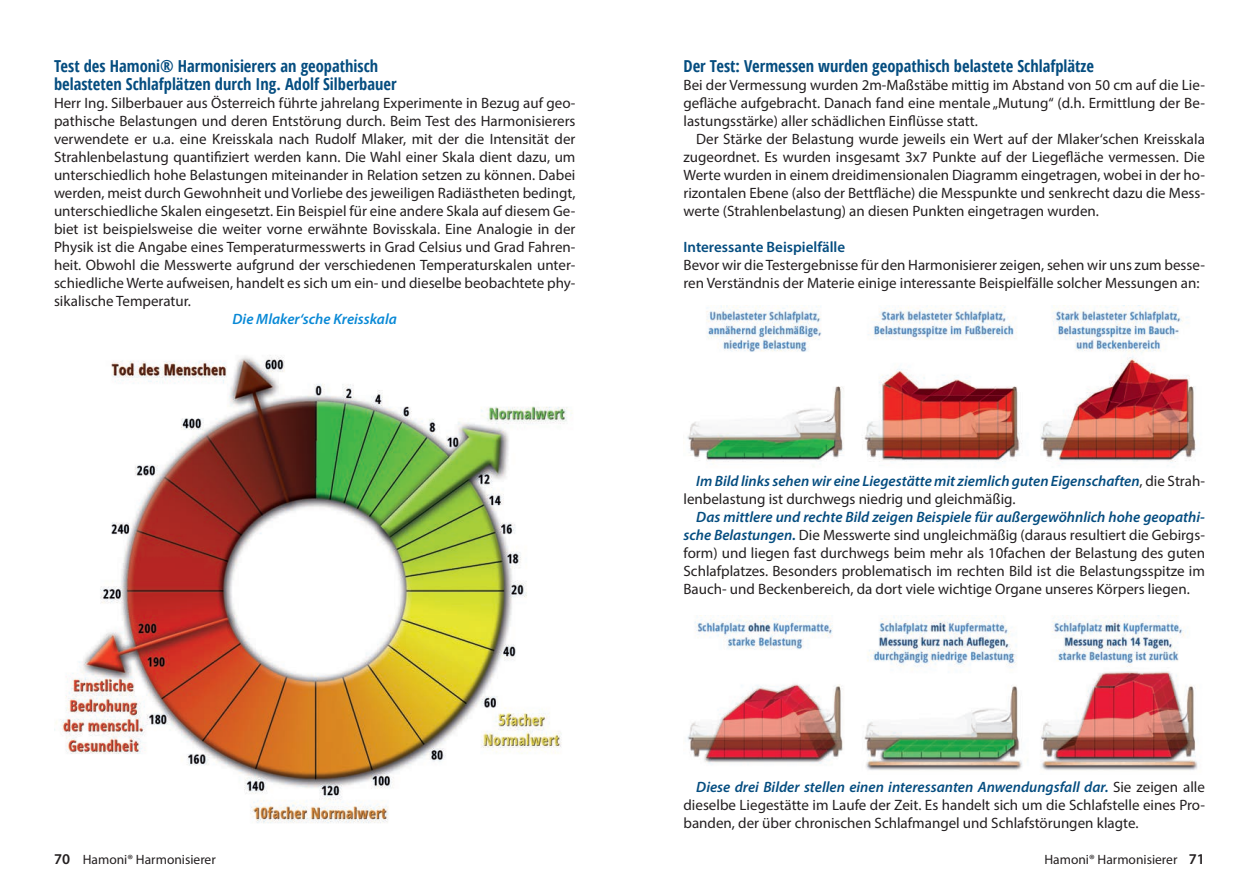
<style>
.page{position:relative;width:1259px;height:893px;background:#fff}
.page>*{position:absolute;margin:0;border:0;box-sizing:border-box;transform-origin:0 0}
.Header_2{font:700 condensed 16.5px/18px "Open Sans";color:#054d80}
.Normal_mit_Einzug{font:15px/18px "Myriad Pro";color:#231f20;text-align:justify}
.Normal_mit_Einzug-2{font:italic 600 15px/18px "Myriad Pro";color:#054d80}
.t1{font:600 15px "Myriad Pro";color:#054d80}
.t2{font:italic 600 15px "Myriad Pro";color:#0989d6}
.t3{font:13.5px "Myriad Pro";color:#231f20}
.s1{font-weight:400;font-style:normal;color:#231f20}
.s2{font-weight:600;font-style:italic;color:#054d80}
.s3{font-weight:600;font-size:15px}
</style>
<div class="page">
<img style="left:54px;top:355px;width:519px;height:468px">
<img style="left:687px;top:306px;width:509px;height:157px">
<img style="left:687px;top:615px;width:511px;height:155px">
<p class="Header_2" style="left:54px;top:57px;width:344px">Test des Hamoni® Harmonisierers an geopathisch belasteten Schlafplätzen durch Ing. Adolf Silberbauer</p>
<p class="Normal_mit_Einzug" style="left:54px;top:94px;width:523px">Herr Ing. Silberbauer aus Österreich führte jahrelang Experimente in Bezug auf geo&shy;pathische Belastungen und deren Entstörung durch. Beim Test des Harmonisierers verwendete er u.a. eine Kreisskala nach Rudolf Mlaker, mit der die Intensität der Strahlenbelastung quantifiziert werden kann. Die Wahl einer Skala dient dazu, um unterschiedlich hohe Belastungen miteinander in Relation setzen zu können. Dabei werden, meist durch Gewohnheit und Vorliebe des jeweiligen Radiästheten bedingt, unterschiedliche Skalen eingesetzt. Ein Beispiel für eine andere Skala auf diesem Ge&shy;biet ist beispielsweise die weiter vorne erwähnte Bovisskala. Eine Analogie in der Physik ist die Angabe eines Temperaturmesswerts in Grad Celsius und Grad Fahren&shy;heit. Obwohl die Messwerte aufgrund der verschiedenen Temperaturskalen unter&shy;schiedliche Werte aufweisen, handelt es sich um ein- und dieselbe beobachtete phy&shy;sikalische Temperatur.</p>
<p class="t2" style="left:232px;top:309px;width:166px">Die Mlaker‘sche Kreisskala</p>
<p class="Header_2" style="left:683px;top:57px;width:412px">Der Test: Vermessen wurden geopathisch belastete Schlafplätze</p>
<p class="Normal_mit_Einzug" style="left:683px;top:76px;width:523px">Bei der Vermessung wurden 2m-Maßstäbe mittig im Abstand von 50 cm auf die Lie&shy;gefläche aufgebracht. Danach fand eine mentale „Mutung“ (d.h. Ermittlung der Be&shy;lastungsstärke) aller schädlichen Einflüsse statt.</p>
<p class="Normal_mit_Einzug" style="left:683px;top:130px;width:523px;text-indent:13px">Der Stärke der Belastung wurde jeweils ein Wert auf der Mlaker‘schen Kreisskala zugeordnet. Es wurden insgesamt 3x7 Punkte auf der Liegefläche vermessen. Die Werte wurden in einem dreidimensionalen Diagramm eingetragen, wobei in der ho&shy;rizontalen Ebene (also der Bettfläche) die Messpunkte und senkrecht dazu die Mess&shy;werte (Strahlenbelastung) an diesen Punkten eingetragen wurden.</p>
<p class="t1" style="left:683px;top:237px;width:163px">Interessante Beispielfälle</p>
<p class="Normal_mit_Einzug" style="left:683px;top:256px;width:523px">Bevor wir die Testergebnisse für den Harmonisierer zeigen, sehen wir uns zum besse&shy;ren Verständnis der Materie einige interessante Beispielfälle solcher Messungen an:</p>
<p class="Normal_mit_Einzug-2" style="left:683px;top:472px;width:523px;text-indent:13px">Im Bild links sehen wir eine Liegestätte mit ziemlich guten Eigenschaften<span class="s1">, die Strah&shy;lenbelastung ist durchwegs niedrig und gleichmäßig.</span></p>
<p class="Normal_mit_Einzug" style="left:683px;top:508px;width:523px;text-indent:13px"><span class="s2">Das mittlere und rechte Bild zeigen Beispiele für außergewöhnlich hohe geopathi&shy;sche Belastungen.</span> Die Messwerte sind ungleichmäßig (daraus resultiert die Gebirgs&shy;form) und liegen fast durchwegs beim mehr als 10fachen der Belastung des guten Schlafplatzes. Besonders problematisch im rechten Bild ist die Belastungsspitze im Bauch- und Beckenbereich, da dort viele wichtige Organe unseres Körpers liegen.</p>
<p class="Normal_mit_Einzug" style="left:683px;top:778px;width:523px;text-indent:13px"><span class="s2">Diese drei Bilder stellen einen interessanten Anwendungsfall dar.</span> Sie zeigen alle dieselbe Liegestätte im Laufe der Zeit. Es handelt sich um die Schlafstelle eines Pro&shy;banden, der über chronischen Schlafmangel und Schlafstörungen klagte.</p>
<p class="t3" style="left:54px;top:851px;width:163px"><span class="s3">70</span> Hamoni® Harmonisierer</p>
<p class="t3" style="left:1044px;top:851px;width:162px">Hamoni® Harmonisierer <span class="s3">71</span></p>
</div>
